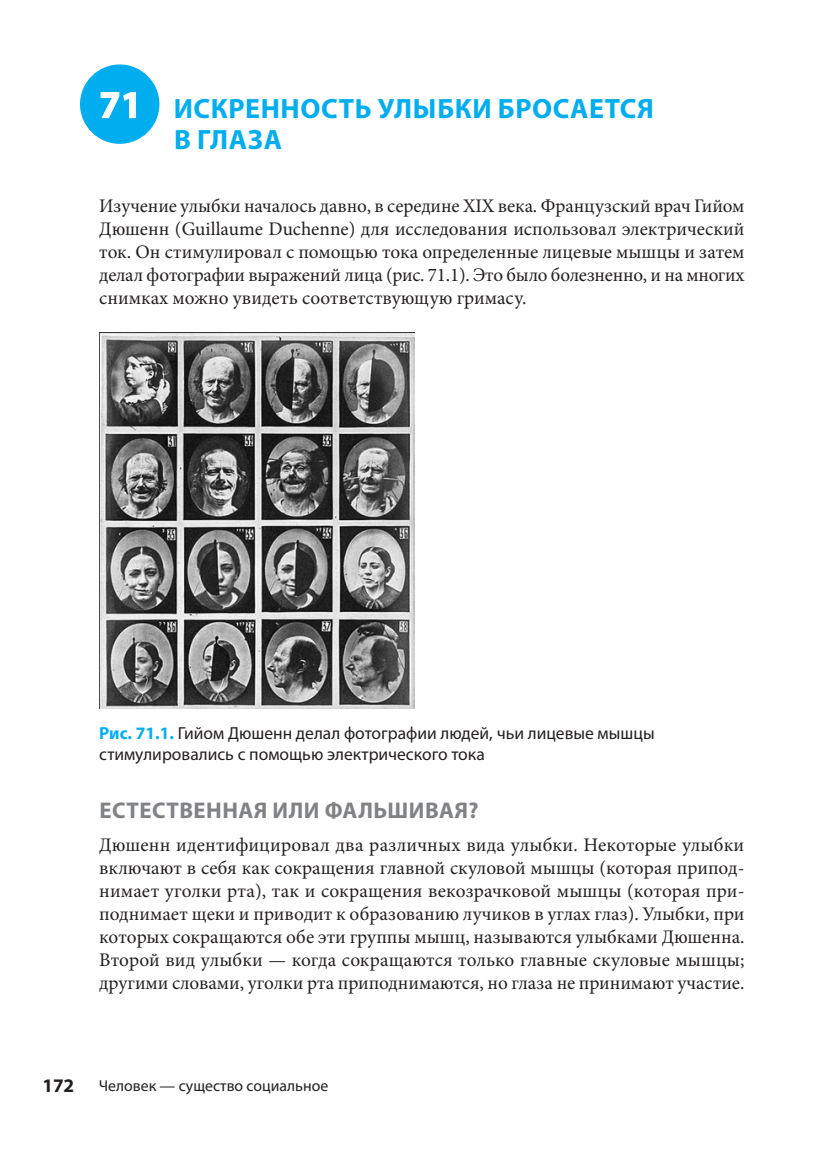
<style>
.page{position:relative;width:819px;height:1156px;background:#fff}
.page>*{position:absolute;margin:0;border:0;box-sizing:border-box;transform-origin:0 0}
.heading_2{font:700 28px/31.5px "Myriad Pro";letter-spacing:.02em;color:#00aeef}
.heading_3{font:700 22.75px "Myriad Pro";letter-spacing:.02em;color:#808285}
.Normal1{font:19.25px/23.1px "Minion Pro";color:#231f20;text-align:justify}
.t1{font:700 19.25px "Myriad Pro";color:#231f20}
.pic_nazv{font:17.5px/21px "Myriad Pro";color:#231f20}
.t2{font:15.75px "Myriad Pro";color:#231f20}
.s1{font-size:38.5px;color:#fff}
.s2{font-weight:700;color:#00aeef}
</style>
<div class="page">
<div style="left:80px;top:64px;width:79px;height:80px;background:#00aeef;border-radius:50%"></div>
<svg style="left:100px;top:92px;width:36px;height:27px"></svg>
<img style="left:99px;top:333px;width:315px;height:375px">
<p class="heading_2" style="left:174px;top:91px;width:481px;text-indent:-75px"><span class="s1">71</span> ИСКРЕННОСТЬ УЛЫБКИ БРОСАЕТСЯ<br>В ГЛАЗА</p>
<p class="Normal1" style="left:99px;top:194px;width:646px">Изучение улыбки началось давно, в середине XIX века. Французский врач Гийом Дюшенн (Guillaume Duchenne) для исследования использовал электрический ток. Он стимулировал с помощью тока определенные лицевые мышцы и затем делал фотографии выражений лица (рис. 71.1). Это было болезненно, и на многих снимках можно увидеть соответствующую гримасу.</p>
<p class="pic_nazv" style="left:99px;top:723px;width:557px"><span class="s2">Рис. 71.1.</span> Гийом Дюшенн делал фотографии людей, чьи лицевые мышцы стимулировались с помощью электрического тока</p>
<p class="heading_3" style="left:99px;top:795px;width:380px">ЕСТЕСТВЕННАЯ ИЛИ ФАЛЬШИВАЯ?</p>
<p class="Normal1" style="left:99px;top:833px;width:646px">Дюшенн идентифицировал два различных вида улыбки. Некоторые улыбки включают в себя как сокращения главной скуловой мышцы (которая припод&shy;нимает уголки рта), так и сокращения векозрачковой мышцы (которая при&shy;поднимает щеки и приводит к образованию лучиков в углах глаз). Улыбки, при которых сокращаются обе эти группы мышц, называются улыбками Дюшенна.<br>Второй вид улыбки — когда сокращаются только главные скуловые мышцы; другими словами, уголки рта приподнимаются, но глаза не принимают участие.</p>
<p class="t1" style="left:43px;top:1073px;width:33px">172</p>
<p class="t2" style="left:99px;top:1076px;width:231px">Человек — существо социальное</p>
</div>
